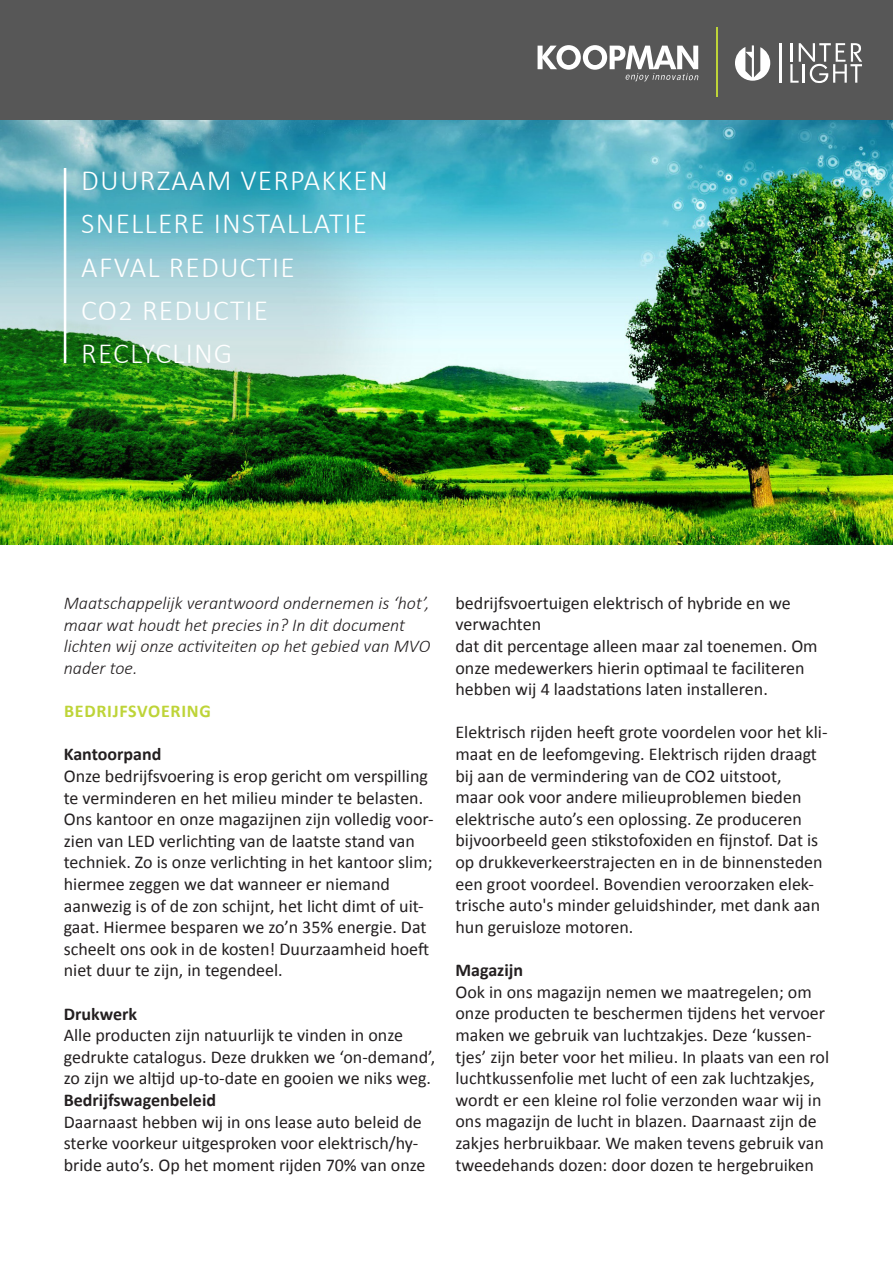
<style>
.page{position:relative;width:893px;height:1263px;background:#fff}
.page>*{position:absolute;margin:0;border:0;box-sizing:border-box;transform-origin:0 0}
.t1{font:300 29.25px "Calibri";letter-spacing:.04em;color:#fff}
.t2{font:18px/21.6px "Calibri";color:#231f20}
.t3{font:italic 300 18px/21.6px "Calibri";color:#231f20}
.t4{font:700 18px "Calibri";color:#231f20}
.t5{font:700 18px "Calibri";letter-spacing:.04em;color:#bed438}
</style>
<div class="page">
<img style="left:0;top:120px;width:893px;height:424px">
<div style="left:0;top:0;width:893px;height:120px;background:#575757"></div>
<svg style="left:538px;top:45px;width:160px;height:36px"></svg>
<svg style="left:790px;top:43px;width:72px;height:40px"></svg>
<hr style="left:779px;top:43px;width:2px;height:40px;background:#fff">
<svg style="left:735px;top:45px;width:35px;height:36px"></svg>
<hr style="left:716px;top:28px;width:1px;height:69px;background:#bed438">
<hr style="left:64px;top:168px;width:2px;height:195px;background:#fff">
<p class="t1" style="left:81px;top:162px;width:308px">DUURZAAM VERPAKKEN</p>
<p class="t1" style="left:81px;top:205px;width:287px">SNELLERE INSTALLATIE</p>
<p class="t1" style="left:81px;top:249px;width:215px">AFVAL REDUCTIE</p>
<p class="t1" style="left:81px;top:292px;width:188px">CO2 REDUCTIE</p>
<p class="t1" style="left:81px;top:336px;width:153px">RECLYCLING</p>
<p class="t3" style="left:64px;top:592px;width:367px">Maatschappelijk verantwoord ondernemen is ‘hot’, maar wat houdt het precies in? In dit document</p>
<p class="t3" style="left:64px;top:635px;width:368px">lichten wij onze activiteiten op het gebied van MVO nader toe.</p>
<p class="t5" style="left:64px;top:700px;width:148px">BEDRIJFSVOERING</p>
<p class="t4" style="left:64px;top:743px;width:99px">Kantoorpand</p>
<p class="t2" style="left:64px;top:765px;width:366px">Onze bedrijfsvoering is erop gericht om verspilling te verminderen en het milieu minder te belasten.</p>
<p class="t2" style="left:64px;top:808px;width:371px">Ons kantoor en onze magazijnen zijn volledig voor&shy;zien van LED verlichting van de laatste stand van</p>
<p class="t2" style="left:64px;top:852px;width:370px">techniek. Zo is onze verlichting in het kantoor slim; hiermee zeggen we dat wanneer er niemand</p>
<p class="t2" style="left:64px;top:895px;width:367px">aanwezig is of de zon schijnt, het licht dimt of uit&shy;gaat. Hiermee besparen we zo’n 35% energie. Dat scheelt ons ook in de kosten! Duurzaamheid hoeft niet duur te zijn, in tegendeel.</p>
<p class="t4" style="left:64px;top:1002px;width:75px">Drukwerk</p>
<p class="t2" style="left:64px;top:1024px;width:373px">Alle producten zijn natuurlijk te vinden in onze gedrukte catalogus. Deze drukken we ‘on-demand’, zo zijn we altijd up-to-date en gooien we niks weg.</p>
<p class="t4" style="left:64px;top:1088px;width:154px">Bedrijfswagenbeleid</p>
<p class="t2" style="left:64px;top:1111px;width:363px">Daarnaast hebben wij in ons lease auto beleid de sterke voorkeur uitgesproken voor elektrisch/hy&shy;bride auto’s. Op het moment rijden 70% van onze</p>
<p class="t2" style="left:455px;top:592px;width:337px">bedrijfsvoertuigen elektrisch of hybride en we verwachten</p>
<p class="t2" style="left:455px;top:635px;width:364px">dat dit percentage alleen maar zal toenemen. Om onze medewerkers hierin optimaal te faciliteren</p>
<p class="t2" style="left:455px;top:678px;width:314px">hebben wij 4 laadstations laten installeren.</p>
<p class="t2" style="left:455px;top:722px;width:374px">Elektrisch rijden heeft grote voordelen voor het kli&shy;maat en de leefomgeving. Elektrisch rijden draagt bij aan de vermindering van de CO2 uitstoot,<br>maar ook voor andere milieuproblemen bieden elektrische auto’s een oplossing. Ze produceren bijvoorbeeld geen stikstofoxiden en fijnstof. Dat is op drukkeverkeerstrajecten en in de binnensteden een groot voordeel. Bovendien veroorzaken elek&shy;trische auto's minder geluidshinder, met dank aan hun geruisloze motoren.</p>
<p class="t4" style="left:455px;top:958px;width:69px">Magazijn</p>
<p class="t2" style="left:455px;top:981px;width:371px">Ook in ons magazijn nemen we maatregelen; om onze producten te beschermen tijdens het vervoer</p>
<p class="t2" style="left:455px;top:1024px;width:375px">maken we gebruik van luchtzakjes. Deze ‘kussen&shy;tjes’ zijn beter voor het milieu. In plaats van een rol</p>
<p class="t2" style="left:455px;top:1067px;width:367px">luchtkussenfolie met lucht of een zak luchtzakjes, wordt er een kleine rol folie verzonden waar wij in</p>
<p class="t2" style="left:455px;top:1110px;width:370px">ons magazijn de lucht in blazen. Daarnaast zijn de zakjes herbruikbaar. We maken tevens gebruik van</p>
<p class="t2" style="left:455px;top:1154px;width:360px">tweedehands dozen: door dozen te hergebruiken</p>
</div>
